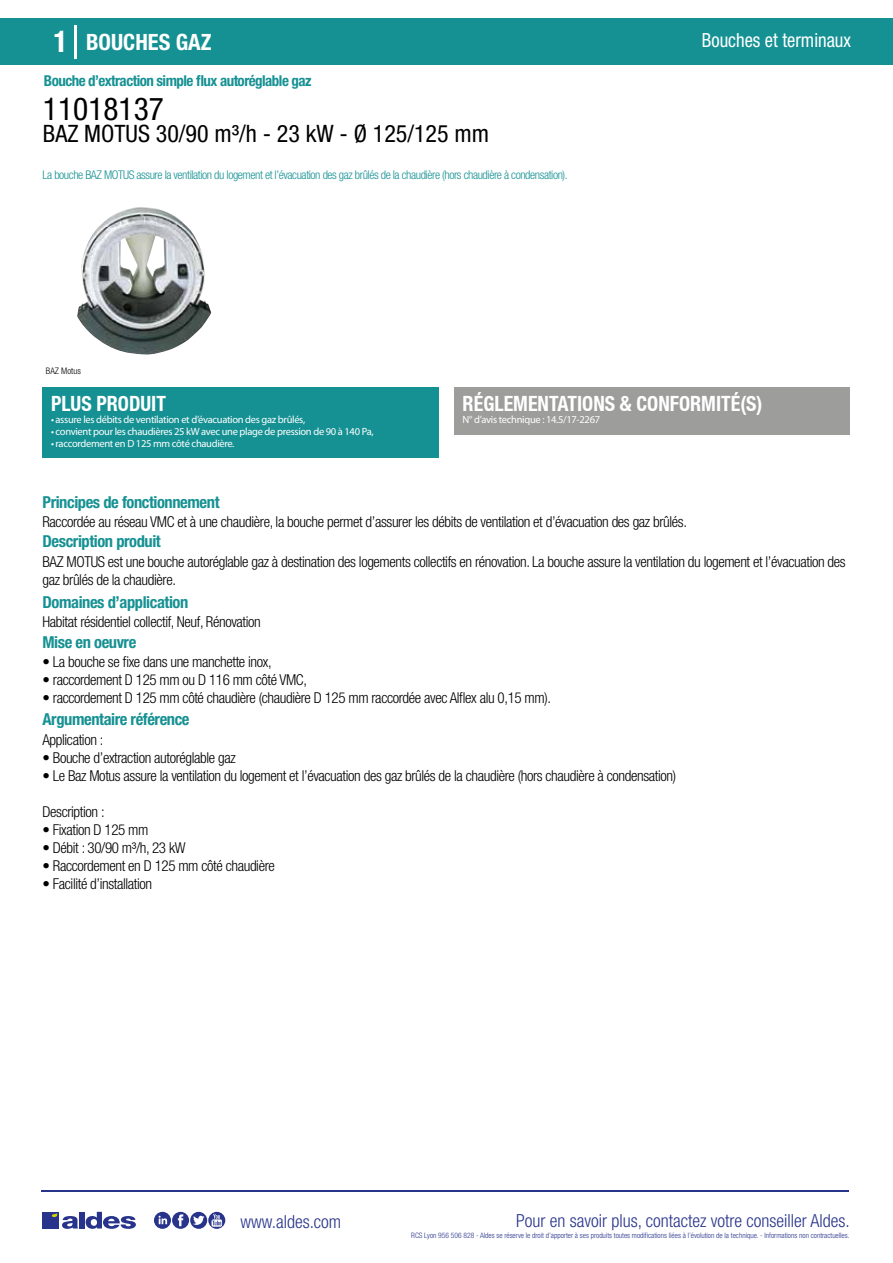
<style>
.page{position:relative;width:893px;height:1263px;background:#fff}
.page>*{position:absolute;margin:0;border:0;box-sizing:border-box;transform-origin:0 0}
.t1{font:condensed 31.5px "Helvetica Neue LT Std";color:#000}
.t2{font:condensed 24px "Helvetica Neue LT Std";color:#000}
.t3{font:700 condensed 22.5px "Helvetica Neue LT Std";color:#fff}
.t4{font:700 condensed 21px "Helvetica Neue";color:#fff;scale:.95 1}
.t5{font:condensed 19.5px "Helvetica Neue LT Std";color:#fff;scale:.95 1}
.t6{font:300 condensed 18px "Helvetica Neue";color:#28348b}
.t7{font:700 condensed 16.5px "Helvetica Neue LT Std";letter-spacing:-.025em;color:#169193}
.t8{font:300 condensed 15px/18px "Helvetica Neue LT Std";letter-spacing:-.025em;color:#000}
.t9{font:700 condensed 15px "Helvetica Neue LT Std";letter-spacing:-.035em;color:#169193}
.t10{font:300 condensed 12px "Helvetica Neue LT Std";letter-spacing:-.035em;color:#169193}
.t11{font:10.5px "Myriad Pro";letter-spacing:-.03em;color:#fff}
.t12{font:300 condensed 9px "Helvetica Neue";color:#000}
.t13{font:300 condensed 7.5px "Helvetica Neue";color:#28348b}
.s1{font-size:30px}
</style>
<div class="page">
<div style="left:0;top:18px;width:893px;height:46px;background:#169193"></div>
<div style="left:454px;top:387px;width:396px;height:48px;background:#9d9d9c"></div>
<div style="left:43px;top:387px;width:396px;height:70px;background:#169193"></div>
<hr style="left:74px;top:25px;width:2px;height:33px;background:#fff">
<svg style="left:77px;top:207px;width:135px;height:148px"></svg>
<hr style="left:41px;top:1190px;width:808px;height:1px;background:#28348b">
<svg style="left:154px;top:1212px;width:71px;height:17px"></svg>
<div style="left:42px;top:1212px;width:17px;height:16px;background:#28348b"></div>
<div style="left:79px;top:1212px;width:5px;height:16px;background:#28348b"></div>
<svg style="left:86px;top:1212px;width:50px;height:17px"></svg>
<svg style="left:52px;top:1213px;width:26px;height:16px"></svg>
<h3 class="t3" style="left:54px;top:28px;width:160px"><span class="s1">1</span> BOUCHES GAZ</h3>
<h3 class="t5" style="left:702px;top:29px;width:158px">Bouches et terminaux</h3>
<p class="t9" style="left:44px;top:71px;width:269px">Bouche d’extraction simple flux autoréglable gaz</p>
<h1 class="t1" style="left:43px;top:91px;width:122px">11018137</h1>
<h2 class="t2" style="left:43px;top:120px;width:448px">BAZ MOTUS 30/90 m³/h - 23 kW - Ø 125/125 mm</h2>
<p class="t10" style="left:43px;top:167px;width:527px">La bouche BAZ MOTUS assure la ventilation du logement et l’évacuation des gaz brûlés de la chaudière (hors chaudière à condensation).</p>
<p class="t12" style="left:46px;top:365px;width:36px">BAZ Motus</p>
<h3 class="t4" style="left:51px;top:391px;width:122px">PLUS PRODUIT</h3>
<p class="t11" style="left:51px;top:413px;width:256px">• assure les débits de ventilation et d’évacuation des gaz brûlés,</p>
<p class="t11" style="left:51px;top:425px;width:324px">• convient pour les chaudières 25 kW avec une plage de pression de 90 à 140 Pa,</p>
<p class="t11" style="left:51px;top:437px;width:185px">• raccordement en D 125 mm côté chaudière.</p>
<h3 class="t4" style="left:463px;top:391px;width:317px">RÉGLEMENTATIONS &amp; CONFORMITÉ(S)</h3>
<p class="t11" style="left:463px;top:413px;width:139px">N° d’avis technique : 14.5/17-2267</p>
<p class="t7" style="left:43px;top:492px;width:179px">Principes de fonctionnement</p>
<p class="t7" style="left:43px;top:531px;width:120px">Description produit</p>
<p class="t8" style="left:43px;top:513px;width:646px">Raccordée au réseau VMC et à une chaudière, la bouche permet d’assurer les débits de ventilation et d’évacuation des gaz brûlés.</p>
<p class="t8" style="left:43px;top:552px;width:805px">BAZ MOTUS est une bouche autoréglable gaz à destination des logements collectifs en rénovation. La bouche assure la ventilation du logement et l’évacuation des gaz brûlés de la chaudière.</p>
<p class="t8" style="left:43px;top:613px;width:220px">Habitat résidentiel collectif, Neuf, Rénovation</p>
<p class="t8" style="left:43px;top:652px;width:231px">• La bouche se fixe dans une manchette inox,</p>
<p class="t8" style="left:43px;top:670px;width:266px">• raccordement D 125 mm ou D 116 mm côté VMC,</p>
<p class="t8" style="left:43px;top:688px;width:510px">• raccordement D 125 mm côté chaudière (chaudière D 125 mm raccordée avec Alflex alu 0,15 mm).</p>
<p class="t7" style="left:43px;top:592px;width:147px">Domaines d’application</p>
<p class="t7" style="left:43px;top:632px;width:95px">Mise en oeuvre</p>
<p class="t7" style="left:43px;top:709px;width:149px">Argumentaire référence</p>
<p class="t8" style="left:43px;top:730px;width:62px">Application :</p>
<p class="t8" style="left:43px;top:748px;width:195px">• Bouche d’extraction autoréglable gaz</p>
<p class="t8" style="left:43px;top:766px;width:635px">• Le Baz Motus assure la ventilation du logement et l’évacuation des gaz brûlés de la chaudière (hors chaudière à condensation)</p>
<p class="t8" style="left:43px;top:802px;width:64px">Description :</p>
<p class="t8" style="left:43px;top:820px;width:107px">• Fixation D 125 mm</p>
<p class="t8" style="left:43px;top:838px;width:145px">• Débit : 30/90 m³/h, 23 kW</p>
<p class="t8" style="left:43px;top:856px;width:234px">• Raccordement en D 125 mm côté chaudière</p>
<p class="t8" style="left:43px;top:874px;width:111px">• Facilité d’installation</p>
<p class="t6" style="left:240px;top:1211px;width:102px">www.aldes.com</p>
<p class="t6" style="left:516px;top:1211px;width:335px">Pour en savoir plus, contactez votre conseiller Aldes.</p>
<p class="t13" style="left:411px;top:1230px;width:440px">RCS Lyon 956 506 828 - Aldes se réserve le droit d’apporter à ses produits toutes modifications liées à l’évolution de la technique. - Informations non contractuelles.</p>
</div>
